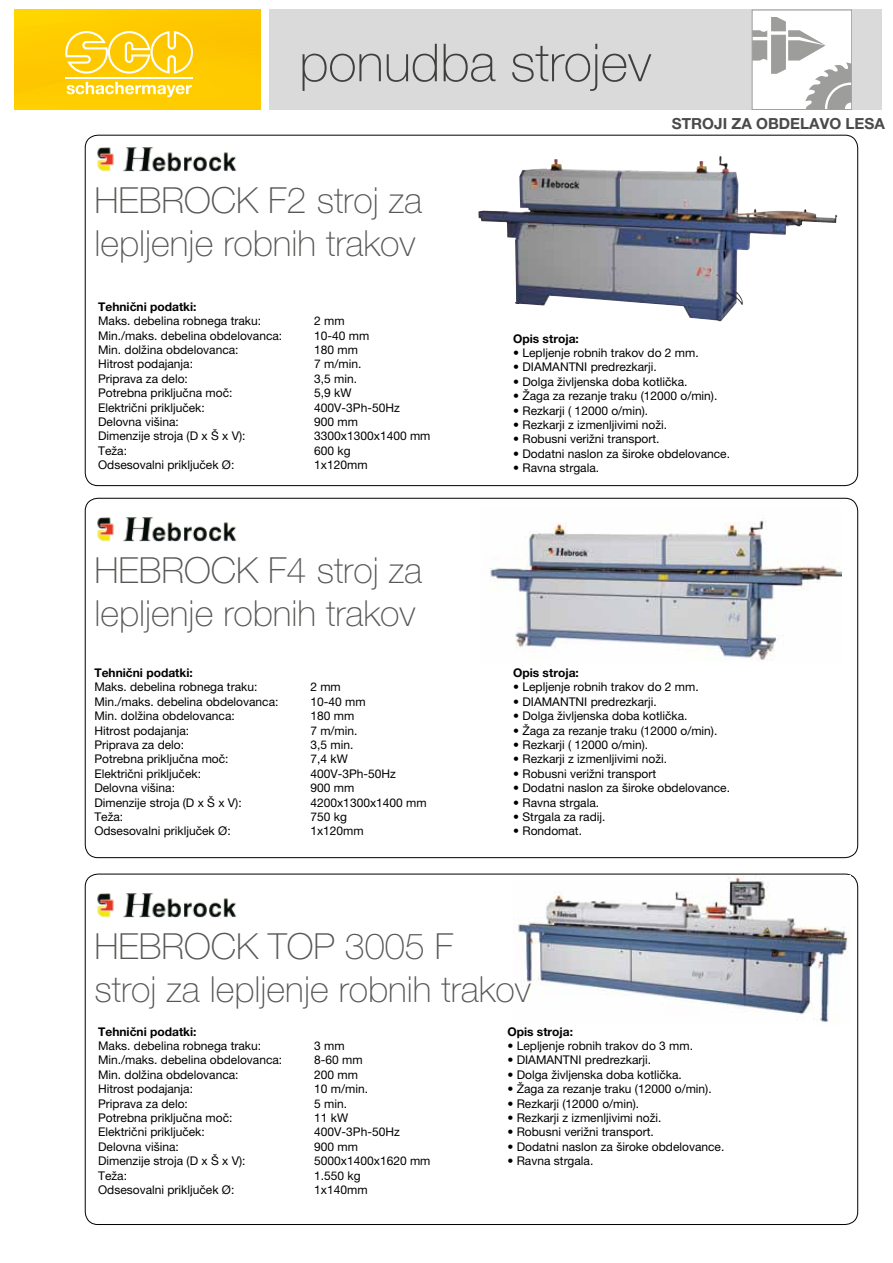
<style>
.page{position:relative;width:893px;height:1263px;background:#fff}
.page>*{position:absolute;margin:0;border:0;box-sizing:border-box;transform-origin:0 0}
.t1{font:100 52.5px "Helvetica Neue LT Pro";color:#4a4a49}
.t2{font:100 36px/43.2px "Helvetica Neue LT Pro";color:#575756}
.t3{font:700 15.3px "Helvetica Neue LT Pro";color:#4a4a49}
.t4{font:12px "Helvetica Neue LT Pro";color:#000}
.t5{font:700 12px "Helvetica Neue LT Pro";color:#000}
</style>
<div class="page">
<img style="left:14px;top:10px;width:247px;height:100px">
<div style="left:269px;top:10px;width:613px;height:100px;background:#dadada"></div>
<svg style="left:65px;top:31px;width:128px;height:43px;background:#fed439"></svg>
<svg style="left:67px;top:82px;width:125px;height:15px"></svg>
<hr style="left:65px;top:78px;width:128px;height:1px;background:#fff">
<div style="left:752px;top:10px;width:100px;height:100px;background:#fff"></div>
<svg style="left:754px;top:17px;width:96px;height:91px"></svg>
<div style="left:752px;top:10px;width:100px;height:100px;border:1px solid #9d9d9c"></div>
<img style="left:97px;top:147px;width:140px;height:24px">
<img style="left:97px;top:517px;width:140px;height:24px">
<img style="left:97px;top:893px;width:140px;height:24px">
<img style="left:478px;top:158px;width:359px;height:163px">
<img style="left:490px;top:518px;width:352px;height:143px">
<img style="left:517px;top:876px;width:333px;height:149px">
<h1 class="t1" style="left:299px;top:33px;width:354px">ponudba strojev</h1>
<p class="t3" style="left:672px;top:114px;width:214px">stroji za obdelavo lesa</p>
<h2 class="t2" style="left:94px;top:178px;width:329px">HEBROCK F2 stroj za lepljenje robnih trakov</h2>
<p class="t5" style="left:98px;top:299px;width:100px">Tehnični podatki:</p>
<p class="t4" style="left:98px;top:314px;width:164px">Maks. debelina robnega traku:</p>
<p class="t4" style="left:314px;top:314px;width:32px">2 mm</p>
<p class="t4" style="left:98px;top:328px;width:186px">Min./maks. debelina obdelovanca:</p>
<p class="t4" style="left:314px;top:328px;width:57px">10-40 mm</p>
<p class="t4" style="left:98px;top:343px;width:142px">Min. dolžina obdelovanca:</p>
<p class="t4" style="left:314px;top:343px;width:45px">180 mm</p>
<p class="t4" style="left:98px;top:357px;width:96px">Hitrost podajanja:</p>
<p class="t4" style="left:314px;top:357px;width:49px">7 m/min.</p>
<p class="t4" style="left:98px;top:371px;width:91px">Priprava za delo:</p>
<p class="t4" style="left:314px;top:371px;width:44px">3,5 min.</p>
<p class="t4" style="left:98px;top:386px;width:136px">Potrebna priključna moč:</p>
<p class="t4" style="left:314px;top:386px;width:39px">5,9 kW</p>
<p class="t4" style="left:98px;top:400px;width:108px">Električni priključek:</p>
<p class="t4" style="left:314px;top:400px;width:87px">400V-3Ph-50Hz</p>
<p class="t4" style="left:98px;top:415px;width:82px">Delovna višina:</p>
<p class="t4" style="left:314px;top:415px;width:45px">900 mm</p>
<p class="t4" style="left:98px;top:429px;width:149px">Dimenzije stroja (D x Š x V):</p>
<p class="t4" style="left:314px;top:429px;width:118px">3300x1300x1400 mm</p>
<p class="t4" style="left:98px;top:443px;width:30px">Teža:</p>
<p class="t4" style="left:314px;top:443px;width:38px">600 kg</p>
<p class="t4" style="left:98px;top:458px;width:138px">Odsesovalni priključek Ø:</p>
<p class="t4" style="left:314px;top:458px;width:55px">1x120mm</p>
<h2 class="t2" style="left:94px;top:548px;width:329px">HEBROCK F4 stroj za lepljenje robnih trakov</h2>
<p class="t5" style="left:94px;top:665px;width:100px">Tehnični podatki:</p>
<p class="t4" style="left:94px;top:680px;width:164px">Maks. debelina robnega traku:</p>
<p class="t4" style="left:310px;top:680px;width:32px">2 mm</p>
<p class="t4" style="left:94px;top:694px;width:186px">Min./maks. debelina obdelovanca:</p>
<p class="t4" style="left:310px;top:694px;width:57px">10-40 mm</p>
<p class="t4" style="left:94px;top:709px;width:142px">Min. dolžina obdelovanca:</p>
<p class="t4" style="left:310px;top:709px;width:45px">180 mm</p>
<p class="t4" style="left:94px;top:723px;width:96px">Hitrost podajanja:</p>
<p class="t4" style="left:310px;top:723px;width:49px">7 m/min.</p>
<p class="t4" style="left:94px;top:738px;width:91px">Priprava za delo:</p>
<p class="t4" style="left:310px;top:738px;width:44px">3,5 min.</p>
<p class="t4" style="left:94px;top:752px;width:136px">Potrebna priključna moč:</p>
<p class="t4" style="left:310px;top:752px;width:39px">7,4 kW</p>
<p class="t4" style="left:94px;top:766px;width:108px">Električni priključek:</p>
<p class="t4" style="left:310px;top:766px;width:87px">400V-3Ph-50Hz</p>
<p class="t4" style="left:94px;top:781px;width:82px">Delovna višina:</p>
<p class="t4" style="left:310px;top:781px;width:45px">900 mm</p>
<p class="t4" style="left:94px;top:795px;width:149px">Dimenzije stroja (D x Š x V):</p>
<p class="t4" style="left:310px;top:795px;width:118px">4200x1300x1400 mm</p>
<p class="t4" style="left:94px;top:810px;width:30px">Teža:</p>
<p class="t4" style="left:310px;top:810px;width:38px">750 kg</p>
<p class="t4" style="left:94px;top:824px;width:138px">Odsesovalni priključek Ø:</p>
<p class="t4" style="left:310px;top:824px;width:55px">1x120mm</p>
<p class="t5" style="left:513px;top:331px;width:67px">Opis stroja:</p>
<p class="t4" style="left:513px;top:346px;width:187px">• Lepljenje robnih trakov do 2 mm.</p>
<p class="t4" style="left:513px;top:360px;width:145px">• DIAMANTNI predrezkarji.</p>
<p class="t4" style="left:513px;top:374px;width:176px">• Dolga življenska doba kotlička.</p>
<p class="t4" style="left:513px;top:389px;width:206px">• Žaga za rezanje traku (12000 o/min).</p>
<p class="t4" style="left:513px;top:403px;width:137px">• Rezkarji ( 12000 o/min).</p>
<p class="t4" style="left:513px;top:418px;width:156px">• Rezkarji z izmenljivimi noži.</p>
<p class="t4" style="left:513px;top:432px;width:148px">• Robusni verižni transport.</p>
<p class="t4" style="left:513px;top:446px;width:218px">• Dodatni naslon za široke obdelovance.</p>
<p class="t4" style="left:513px;top:461px;width:88px">• Ravna strgala.</p>
<p class="t5" style="left:513px;top:665px;width:67px">Opis stroja:</p>
<p class="t4" style="left:513px;top:680px;width:187px">• Lepljenje robnih trakov do 2 mm.</p>
<p class="t4" style="left:513px;top:694px;width:145px">• DIAMANTNI predrezkarji.</p>
<p class="t4" style="left:513px;top:709px;width:176px">• Dolga življenska doba kotlička.</p>
<p class="t4" style="left:513px;top:723px;width:206px">• Žaga za rezanje traku (12000 o/min).</p>
<p class="t4" style="left:513px;top:738px;width:137px">• Rezkarji ( 12000 o/min).</p>
<p class="t4" style="left:513px;top:752px;width:156px">• Rezkarji z izmenljivimi noži.</p>
<p class="t4" style="left:513px;top:766px;width:145px">• Robusni verižni transport</p>
<p class="t4" style="left:513px;top:781px;width:218px">• Dodatni naslon za široke obdelovance.</p>
<p class="t4" style="left:513px;top:795px;width:88px">• Ravna strgala.</p>
<p class="t4" style="left:513px;top:810px;width:94px">• Strgala za radij.</p>
<p class="t4" style="left:513px;top:824px;width:70px">• Rondomat.</p>
<h2 class="t2" style="left:94px;top:924px;width:438px">HEBROCK TOP 3005 F<br>stroj za lepljenje robnih trakov</h2>
<p class="t5" style="left:98px;top:1024px;width:100px">Tehnični podatki:</p>
<p class="t4" style="left:98px;top:1039px;width:164px">Maks. debelina robnega traku:</p>
<p class="t4" style="left:314px;top:1039px;width:32px">3 mm</p>
<p class="t4" style="left:98px;top:1053px;width:186px">Min./maks. debelina obdelovanca:</p>
<p class="t4" style="left:314px;top:1053px;width:50px">8-60 mm</p>
<p class="t4" style="left:98px;top:1067px;width:142px">Min. dolžina obdelovanca:</p>
<p class="t4" style="left:314px;top:1067px;width:45px">200 mm</p>
<p class="t4" style="left:98px;top:1082px;width:96px">Hitrost podajanja:</p>
<p class="t4" style="left:314px;top:1082px;width:55px">10 m/min.</p>
<p class="t4" style="left:98px;top:1096px;width:91px">Priprava za delo:</p>
<p class="t4" style="left:314px;top:1096px;width:34px">5 min.</p>
<p class="t4" style="left:98px;top:1111px;width:136px">Potrebna priključna moč:</p>
<p class="t4" style="left:314px;top:1111px;width:36px">11 kW</p>
<p class="t4" style="left:98px;top:1125px;width:108px">Električni priključek:</p>
<p class="t4" style="left:314px;top:1125px;width:87px">400V-3Ph-50Hz</p>
<p class="t4" style="left:98px;top:1139px;width:82px">Delovna višina:</p>
<p class="t4" style="left:314px;top:1139px;width:45px">900 mm</p>
<p class="t4" style="left:98px;top:1154px;width:149px">Dimenzije stroja (D x Š x V):</p>
<p class="t4" style="left:314px;top:1154px;width:118px">5000x1400x1620 mm</p>
<p class="t4" style="left:98px;top:1168px;width:30px">Teža:</p>
<p class="t4" style="left:314px;top:1168px;width:48px">1.550 kg</p>
<p class="t4" style="left:98px;top:1183px;width:138px">Odsesovalni priključek Ø:</p>
<p class="t4" style="left:314px;top:1183px;width:55px">1x140mm</p>
<p class="t5" style="left:507px;top:1024px;width:67px">Opis stroja:</p>
<p class="t4" style="left:507px;top:1039px;width:187px">• Lepljenje robnih trakov do 3 mm.</p>
<p class="t4" style="left:507px;top:1053px;width:145px">• DIAMANTNI predrezkarji.</p>
<p class="t4" style="left:507px;top:1067px;width:176px">• Dolga življenska doba kotlička.</p>
<p class="t4" style="left:507px;top:1082px;width:206px">• Žaga za rezanje traku (12000 o/min).</p>
<p class="t4" style="left:507px;top:1096px;width:133px">• Rezkarji (12000 o/min).</p>
<p class="t4" style="left:507px;top:1111px;width:156px">• Rezkarji z izmenljivimi noži.</p>
<p class="t4" style="left:507px;top:1125px;width:148px">• Robusni verižni transport.</p>
<p class="t4" style="left:507px;top:1139px;width:218px">• Dodatni naslon za široke obdelovance.</p>
<p class="t4" style="left:507px;top:1154px;width:88px">• Ravna strgala.</p>
</div>
